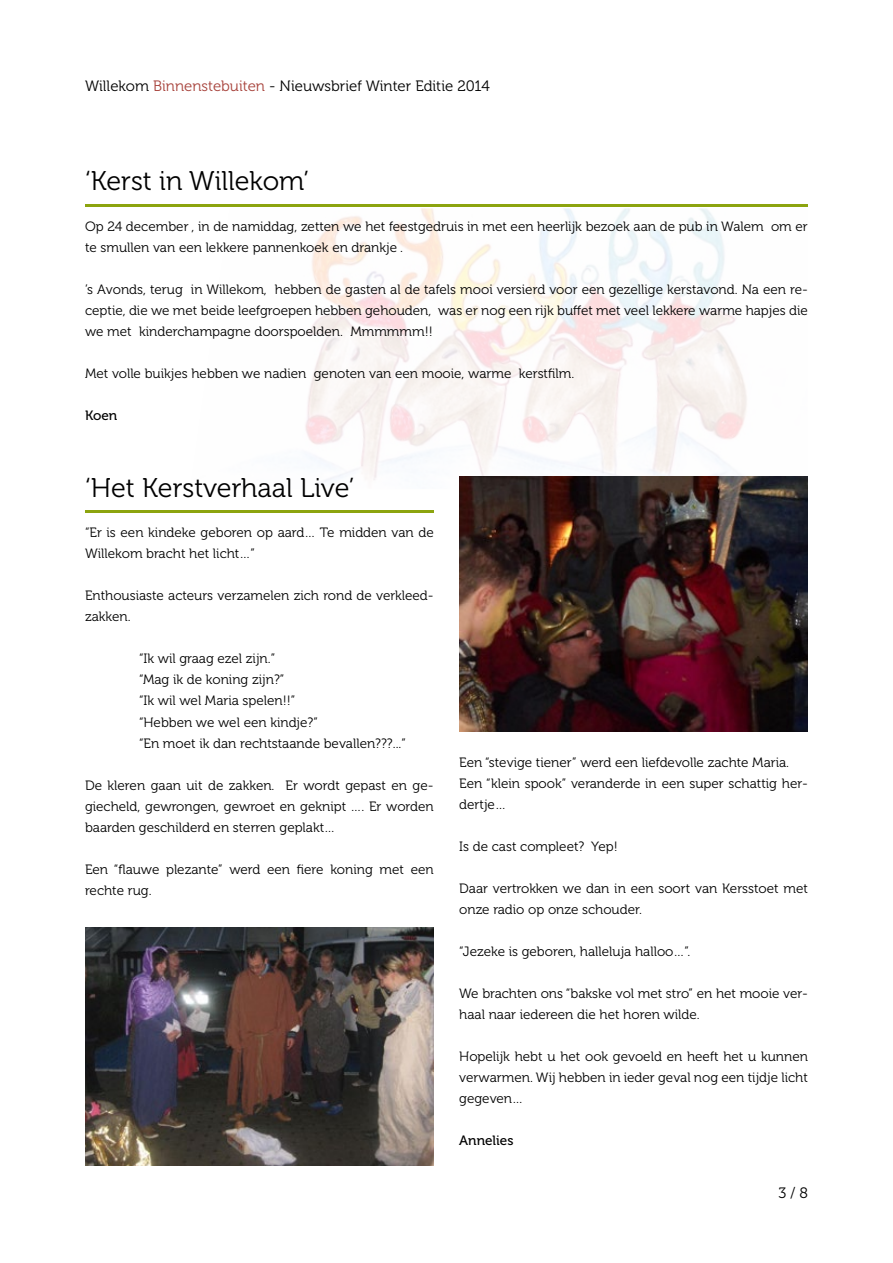
<style>
.page{position:relative;width:893px;height:1263px;background:#fff}
.page>*{position:absolute;margin:0;border:0;box-sizing:border-box;transform-origin:0 0}
.t1{font:27px "Museo 300";color:#000}
.t2{font:15px "Museo 300";color:#000}
.t3{font:13.5px/21px "Museo 300";color:#000}
.t4{font:13.5px "Museo 500";color:#000}
.s1{color:#a7423b}
</style>
<div class="page">
<img style="left:305px;top:208px;width:442px;height:274px">
<img style="left:85px;top:927px;width:349px;height:238px">
<img style="left:459px;top:476px;width:349px;height:255px">
<hr style="left:85px;top:204px;width:723px;height:2px;background:#8ca40f">
<hr style="left:85px;top:510px;width:349px;height:2px;background:#8ca40f">
<p class="t2" style="left:85px;top:77px;width:406px">Willekom <span class="s1">Binnenstebuiten</span> - Nieuwsbrief Winter Editie 2014</p>
<h1 class="t1" style="left:85px;top:166px;width:226px">‘Kerst in Willekom’</h1>
<p class="t3" style="left:85px;top:216px;width:724px">Op 24 december , in de namiddag, zetten we het feestgedruis in met een heerlijk bezoek aan de pub in Walem om er te smullen van een lekkere pannenkoek en drankje .</p>
<p class="t3" style="left:85px;top:279px;width:724px;text-align:justify">’s Avonds, terug in Willekom, hebben de gasten al de tafels mooi versierd voor een gezellige kerstavond. Na een re&shy;ceptie, die we met beide leefgroepen hebben gehouden, was er nog een rijk buffet met veel lekkere warme hapjes die we met kinderchampagne doorspoelden. Mmmmmm!!</p>
<p class="t3" style="left:85px;top:363px;width:491px">Met volle buikjes hebben we nadien genoten van een mooie, warme kerstfilm.</p>
<p class="t4" style="left:85px;top:408px;width:34px">Koen</p>
<h1 class="t1" style="left:85px;top:473px;width:271px">‘Het Kerstverhaal Live’</h1>
<p class="t3" style="left:85px;top:523px;width:350px">“Er is een kindeke geboren op aard… Te midden van de<br>Willekom bracht het licht…”</p>
<p class="t3" style="left:85px;top:586px;width:350px">Enthousiaste acteurs verzamelen zich rond de verkleed&shy;zakken.</p>
<p class="t3" style="left:139px;top:649px;width:268px">“Ik wil graag ezel zijn.”<br>“Mag ik de koning zijn?”<br>“Ik wil wel Maria spelen!!”<br>“Hebben we wel een kindje?”<br>“En moet ik dan rechtstaande bevallen???...”</p>
<p class="t3" style="left:85px;top:775px;width:350px;text-align:justify">De kleren gaan uit de zakken. Er wordt gepast en ge&shy;giecheld, gewrongen, gewroet en geknipt …. Er worden baarden geschilderd en sterren geplakt…</p>
<p class="t3" style="left:85px;top:859px;width:350px">Een “flauwe plezante” werd een fiere koning met een rechte rug.</p>
<p class="t3" style="left:459px;top:752px;width:350px">Een “stevige tiener” werd een liefdevolle zachte Maria.<br>Een “klein spook” veranderde in een super schattig her&shy;dertje…</p>
<p class="t3" style="left:459px;top:836px;width:160px">Is de cast compleet? Yep!</p>
<p class="t3" style="left:459px;top:878px;width:350px">Daar vertrokken we dan in een soort van Kersstoet met onze radio op onze schouder.</p>
<p class="t3" style="left:459px;top:941px;width:233px">“Jezeke is geboren, halleluja halloo…”.</p>
<p class="t3" style="left:459px;top:983px;width:350px">We brachten ons “bakske vol met stro” en het mooie ver&shy;haal naar iedereen die het horen wilde.</p>
<p class="t3" style="left:459px;top:1046px;width:350px;text-align:justify">Hopelijk hebt u het ook gevoeld en heeft het u kunnen verwarmen. Wij hebben in ieder geval nog een tijdje licht gegeven…</p>
<p class="t4" style="left:459px;top:1133px;width:56px">Annelies</p>
<p class="t2" style="left:778px;top:1185px;width:31px">3 / 8</p>
</div>
